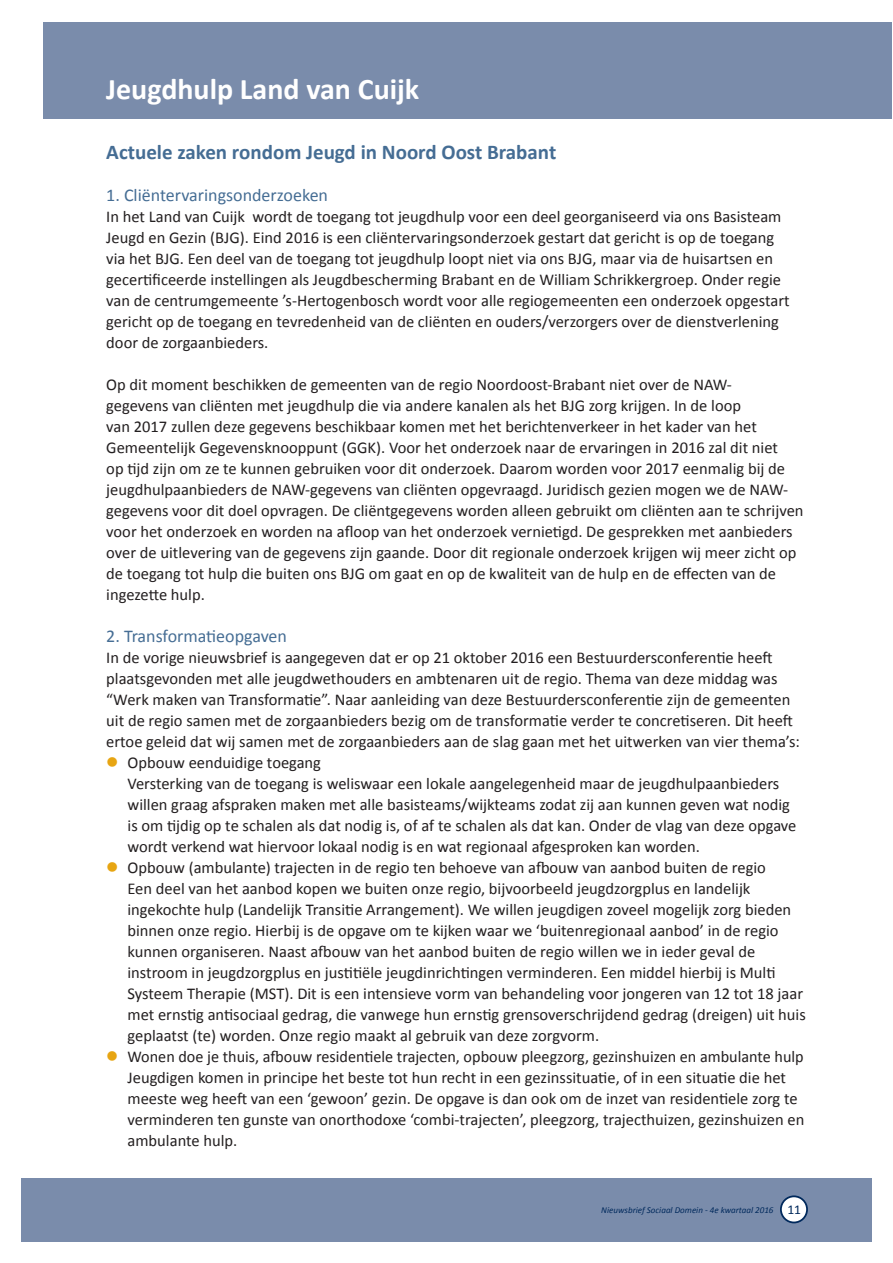
<style>
.page{position:relative;width:893px;height:1263px;background:#fff}
.page>*{position:absolute;margin:0;border:0;box-sizing:border-box;transform-origin:0 0}
.t1{font:700 30px "Calibri";color:#fff}
.t2{font:700 21px "Calibri";color:#456d94}
.t3{font:18px "Calibri";color:#456d94}
.t4{font:16.5px/21px "Calibri";color:#231f20}
.t5{font:italic 9px "Calibri";color:#00295c}
.s1{font-style:normal;font-size:13.5px}
</style>
<div class="page">
<div style="left:43px;top:22px;width:849px;height:96px;background:#7a8cab"></div>
<div style="left:21px;top:1178px;width:851px;height:64px;background:#7a8cab"></div>
<div style="left:781px;top:1196px;width:26px;height:26px;background:#fff;border-radius:50%"></div>
<div style="left:780px;top:1195px;width:28px;height:28px;border:2px solid #00295c;border-radius:50%"></div>
<h1 class="t1" style="left:106px;top:70px;width:314px">Jeugdhulp Land van Cuijk</h1>
<p class="t2" style="left:106px;top:139px;width:451px">Actuele zaken rondom Jeugd in Noord Oost Brabant</p>
<p class="t3" style="left:106px;top:184px;width:223px">1. Cliëntervaringsonderzoeken</p>
<p class="t4" style="left:106px;top:206px;width:685px">In het Land van Cuijk wordt de toegang tot jeugdhulp voor een deel georganiseerd via ons Basisteam Jeugd en Gezin (BJG). Eind 2016 is een cliëntervaringsonderzoek gestart dat gericht is op de toegang via het BJG. Een deel van de toegang tot jeugdhulp loopt niet via ons BJG, maar via de huisartsen en gecertificeerde instellingen als Jeugdbescherming Brabant en de William Schrikkergroep. Onder regie van de centrumgemeente ’s-Hertogenbosch wordt voor alle regiogemeenten een onderzoek opgestart gericht op de toegang en tevredenheid van de cliënten en ouders/verzorgers over de dienstverlening door de zorgaanbieders.</p>
<p class="t4" style="left:106px;top:374px;width:699px">Op dit moment beschikken de gemeenten van de regio Noordoost-Brabant niet over de NAW-<br>gegevens van cliënten met jeugdhulp die via andere kanalen als het BJG zorg krijgen. In de loop<br>van 2017 zullen deze gegevens beschikbaar komen met het berichtenverkeer in het kader van het Gemeentelijk Gegevensknooppunt (GGK). Voor het onderzoek naar de ervaringen in 2016 zal dit niet<br>op tijd zijn om ze te kunnen gebruiken voor dit onderzoek. Daarom worden voor 2017 eenmalig bij de jeugdhulpaanbieders de NAW-gegevens van cliënten opgevraagd. Juridisch gezien mogen we de NAW&shy;gegevens voor dit doel opvragen. De cliëntgegevens worden alleen gebruikt om cliënten aan te schrijven voor het onderzoek en worden na afloop van het onderzoek vernietigd. De gesprekken met aanbieders over de uitlevering van de gegevens zijn gaande. Door dit regionale onderzoek krijgen wij meer zicht op de toegang tot hulp die buiten ons BJG om gaat en op de kwaliteit van de hulp en de effecten van de ingezette hulp.</p>
<p class="t3" style="left:106px;top:625px;width:182px">2. Transformatieopgaven</p>
<p class="t4" style="left:106px;top:647px;width:668px">In de vorige nieuwsbrief is aangegeven dat er op 21 oktober 2016 een Bestuurdersconferentie heeft</p>
<p class="t4" style="left:106px;top:668px;width:673px">plaatsgevonden met alle jeugdwethouders en ambtenaren uit de regio. Thema van deze middag was</p>
<p class="t4" style="left:106px;top:689px;width:686px">“Werk maken van Transformatie”. Naar aanleiding van deze Bestuurdersconferentie zijn de gemeenten</p>
<p class="t4" style="left:106px;top:710px;width:688px">uit de regio samen met de zorgaanbieders bezig om de transformatie verder te concretiseren. Dit heeft</p>
<p class="t4" style="left:106px;top:731px;width:695px">ertoe geleid dat wij samen met de zorgaanbieders aan de slag gaan met het uitwerken van vier thema’s:</p>
<p class="t4" style="left:128px;top:752px;width:195px">Opbouw eenduidige toegang</p>
<p class="t4" style="left:128px;top:773px;width:653px">Versterking van de toegang is weliswaar een lokale aangelegenheid maar de jeugdhulpaanbieders</p>
<p class="t4" style="left:128px;top:794px;width:664px">willen graag afspraken maken met alle basisteams/wijkteams zodat zij aan kunnen geven wat nodig</p>
<p class="t4" style="left:128px;top:815px;width:670px">is om tijdig op te schalen als dat nodig is, of af te schalen als dat kan. Onder de vlag van deze opgave</p>
<p class="t4" style="left:128px;top:836px;width:574px">wordt verkend wat hiervoor lokaal nodig is en wat regionaal afgesproken kan worden.</p>
<p class="t4" style="left:128px;top:857px;width:640px">Opbouw (ambulante) trajecten in de regio ten behoeve van afbouw van aanbod buiten de regio</p>
<p class="t4" style="left:128px;top:878px;width:624px">Een deel van het aanbod kopen we buiten onze regio, bijvoorbeeld jeugdzorgplus en landelijk</p>
<p class="t4" style="left:128px;top:899px;width:665px">ingekochte hulp (Landelijk Transitie Arrangement). We willen jeugdigen zoveel mogelijk zorg bieden</p>
<p class="t4" style="left:128px;top:920px;width:653px">binnen onze regio. Hierbij is de opgave om te kijken waar we ‘buitenregionaal aanbod’ in de regio</p>
<p class="t4" style="left:128px;top:941px;width:629px">kunnen organiseren. Naast afbouw van het aanbod buiten de regio willen we in ieder geval de</p>
<p class="t4" style="left:128px;top:962px;width:649px">instroom in jeugdzorgplus en justitiële jeugdinrichtingen verminderen. Een middel hierbij is Multi</p>
<p class="t4" style="left:128px;top:983px;width:677px">Systeem Therapie (MST). Dit is een intensieve vorm van behandeling voor jongeren van 12 tot 18 jaar</p>
<p class="t4" style="left:128px;top:1004px;width:680px">met ernstig antisociaal gedrag, die vanwege hun ernstig grensoverschrijdend gedrag (dreigen) uit huis</p>
<p class="t4" style="left:128px;top:1025px;width:473px">geplaatst (te) worden. Onze regio maakt al gebruik van deze zorgvorm.</p>
<p class="t4" style="left:128px;top:1046px;width:678px">Wonen doe je thuis, afbouw residentiele trajecten, opbouw pleegzorg, gezinshuizen en ambulante hulp</p>
<p class="t4" style="left:128px;top:1067px;width:660px">Jeugdigen komen in principe het beste tot hun recht in een gezinssituatie, of in een situatie die het</p>
<p class="t4" style="left:128px;top:1088px;width:672px">meeste weg heeft van een ‘gewoon’ gezin. De opgave is dan ook om de inzet van residentiele zorg te</p>
<p class="t4" style="left:128px;top:1109px;width:678px">verminderen ten gunste van onorthodoxe ‘combi-trajecten’, pleegzorg, trajecthuizen, gezinshuizen en</p>
<p class="t4" style="left:128px;top:1130px;width:111px">ambulante hulp.</p>
<p class="t5" style="left:601px;top:1204px;width:201px">Nieuwsbrief Sociaal Domein - 4e kwartaal 2016 <span class="s1">11</span></p>
</div>
